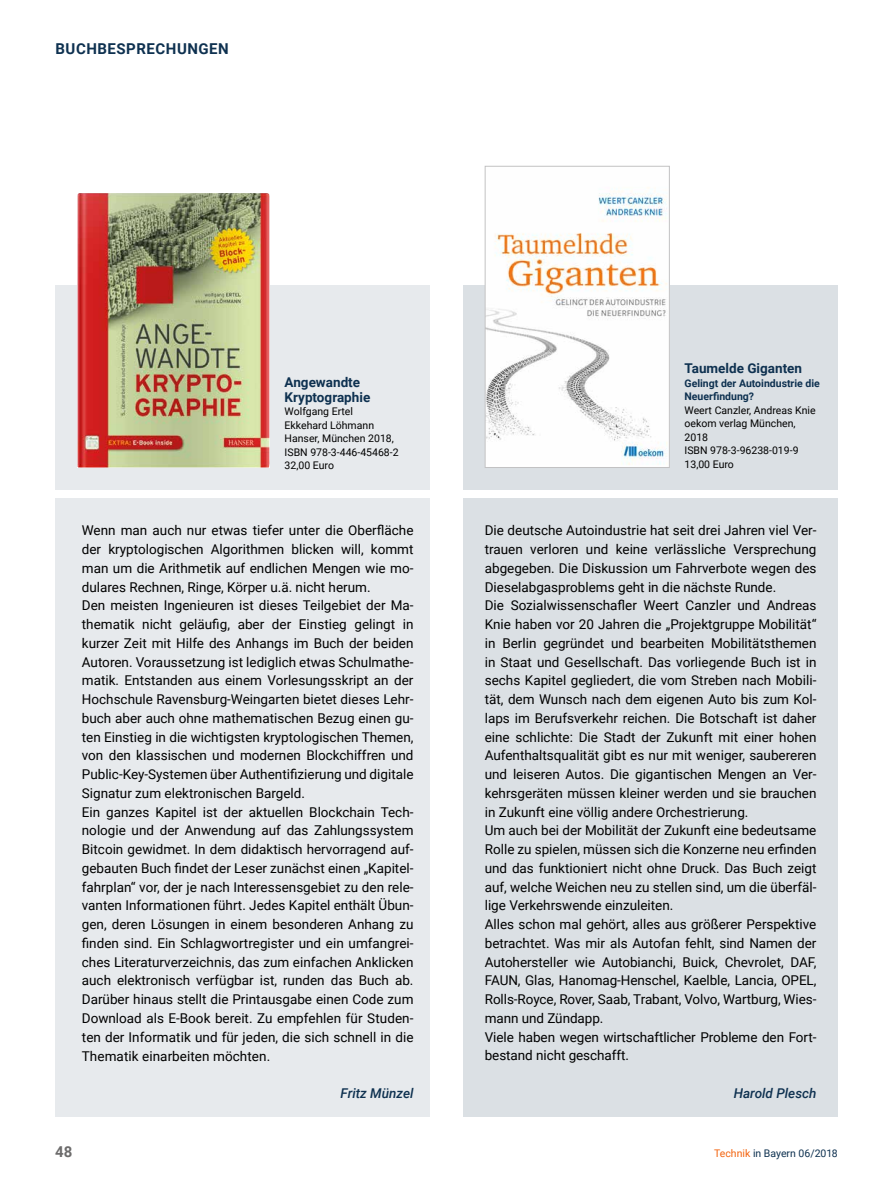
<style>
.page{position:relative;width:893px;height:1191px;background:#fff}
.page>*{position:absolute;margin:0;border:0;box-sizing:border-box;transform-origin:0 0}
.t1{font:700 15px "Roboto";letter-spacing:.035em;color:#0e3150}
.t2{font:700 15px "Roboto";color:#6d6c6c}
.t3{font:13.5px/18.8px "Roboto";color:#000}
.t4{font:700 13.5px/15px "Roboto";color:#0e3150}
.t5{font:italic 500 13.5px "Roboto";color:#0e3150}
.t6{font:10.5px/13.5px "Roboto";color:#000}
.t7{font:700 10.5px/13.5px "Roboto";color:#0e3150}
.t8{font:10.5px "Roboto";color:#0e3150}
.s1{color:#f3640f}
</style>
<div class="page">
<div style="left:463px;top:498px;width:375px;height:618px;background:#dbe0e4"></div>
<div style="left:463px;top:285px;width:375px;height:204px;background:#dbe0e4"></div>
<div style="left:55px;top:498px;width:374px;height:618px;background:#e7eaed"></div>
<div style="left:55px;top:285px;width:374px;height:204px;background:#e7eaed"></div>
<img style="left:487px;top:187px;width:180px;height:279px">
<div style="left:485px;top:166px;width:184px;height:302px;border:1px solid #c2c2c3"></div>
<div style="left:77px;top:166px;width:193px;height:301px;background:#fff"></div>
<img style="left:77px;top:193px;width:192px;height:274px">
<p class="t1" style="left:56px;top:38px;width:175px">BUCHBESPRECHUNGEN</p>
<p class="t4" style="left:285px;top:374px;width:87px">Angewandte<br>Kryptographie</p>
<p class="t6" style="left:285px;top:404px;width:116px">Wolfgang Ertel<br>Ekkehard Löhmann<br>Hanser, München 2018,<br>ISBN 978-3-446-45468-2<br>32,00 Euro</p>
<p class="t3" style="left:82px;top:520px;width:333px">Wenn man auch nur etwas tiefer unter die Oberfläche der kryptologischen Algorithmen blicken will, kommt man um die Arithmetik auf endlichen Mengen wie mo&shy;dulares Rechnen, Ringe, Körper u.ä. nicht herum.<br>Den meisten Ingenieuren ist dieses Teilgebiet der Ma&shy;thematik nicht geläufig, aber der Einstieg gelingt in kurzer Zeit mit Hilfe des Anhangs im Buch der beiden Autoren. Voraussetzung ist lediglich etwas Schulmathe&shy;matik. Entstanden aus einem Vorlesungsskript an der Hochschule Ravensburg-Weingarten bietet dieses Lehr&shy;buch aber auch ohne mathematischen Bezug einen gu&shy;ten Einstieg in die wichtigsten kryptologischen Themen, von den klassischen und modernen Blockchiffren und Public-Key-Systemen über Authentifizierung und digitale Signatur zum elektronischen Bargeld.<br>Ein ganzes Kapitel ist der aktuellen Blockchain Tech&shy;nologie und der Anwendung auf das Zahlungssystem Bitcoin gewidmet. In dem didaktisch hervorragend auf&shy;gebauten Buch findet der Leser zunächst einen „Kapitel&shy;fahrplan“ vor, der je nach Interessensgebiet zu den rele&shy;vanten Informationen führt. Jedes Kapitel enthält Übun&shy;gen, deren Lösungen in einem besonderen Anhang zu finden sind. Ein Schlagwortregister und ein umfangrei&shy;ches Literaturverzeichnis, das zum einfachen Anklicken auch elektronisch verfügbar ist, runden das Buch ab.<br>Darüber hinaus stellt die Printausgabe einen Code zum Download als E-Book bereit. Zu empfehlen für Studen&shy;ten der Informatik und für jeden, die sich schnell in die Thematik einarbeiten möchten.</p>
<p class="t5" style="left:341px;top:1083px;width:74px">Fritz Münzel</p>
<p class="t4" style="left:684px;top:360px;width:119px">Taumelde Giganten</p>
<p class="t7" style="left:684px;top:376px;width:137px">Gelingt der Autoindustrie die<br>Neuerfindung?</p>
<p class="t6" style="left:684px;top:403px;width:133px">Weert Canzler, Andreas Knie oekom verlag München,<br>2018<br>ISBN 978-3-96238-019-9<br>13,00 Euro</p>
<p class="t3" style="left:485px;top:520px;width:333px">Die deutsche Autoindustrie hat seit drei Jahren viel Ver&shy;trauen verloren und keine verlässliche Versprechung abgegeben. Die Diskussion um Fahrverbote wegen des Dieselabgasproblems geht in die nächste Runde.<br>Die Sozialwissenschafler Weert Canzler und Andreas Knie haben vor 20 Jahren die „Projektgruppe Mobilität“ in Berlin gegründet und bearbeiten Mobilitätsthemen in Staat und Gesellschaft. Das vorliegende Buch ist in sechs Kapitel gegliedert, die vom Streben nach Mobili&shy;tät, dem Wunsch nach dem eigenen Auto bis zum Kol&shy;laps im Berufsverkehr reichen. Die Botschaft ist daher eine schlichte: Die Stadt der Zukunft mit einer hohen Aufenthaltsqualität gibt es nur mit weniger, saubereren und leiseren Autos. Die gigantischen Mengen an Ver&shy;kehrsgeräten müssen kleiner werden und sie brauchen in Zukunft eine völlig andere Orchestrierung.<br>Um auch bei der Mobilität der Zukunft eine bedeutsame Rolle zu spielen, müssen sich die Konzerne neu erfinden und das funktioniert nicht ohne Druck. Das Buch zeigt auf, welche Weichen neu zu stellen sind, um die überfäl&shy;lige Verkehrswende einzuleiten.<br>Alles schon mal gehört, alles aus größerer Perspektive betrachtet. Was mir als Autofan fehlt, sind Namen der Autohersteller wie Autobianchi, Buick, Chevrolet, DAF, FAUN, Glas, Hanomag-Henschel, Kaelble, Lancia, OPEL, Rolls-Royce, Rover, Saab, Trabant, Volvo, Wartburg, Wies&shy;mann und Zündapp.<br>Viele haben wegen wirtschaftlicher Probleme den Fort&shy;bestand nicht geschafft.</p>
<p class="t5" style="left:734px;top:1083px;width:84px">Harold Plesch</p>
<p class="t2" style="left:55px;top:1141px;width:19px">48</p>
<p class="t8" style="left:714px;top:1145px;width:125px"><span class="s1">Technik</span> in Bayern 06/2018</p>
</div>
